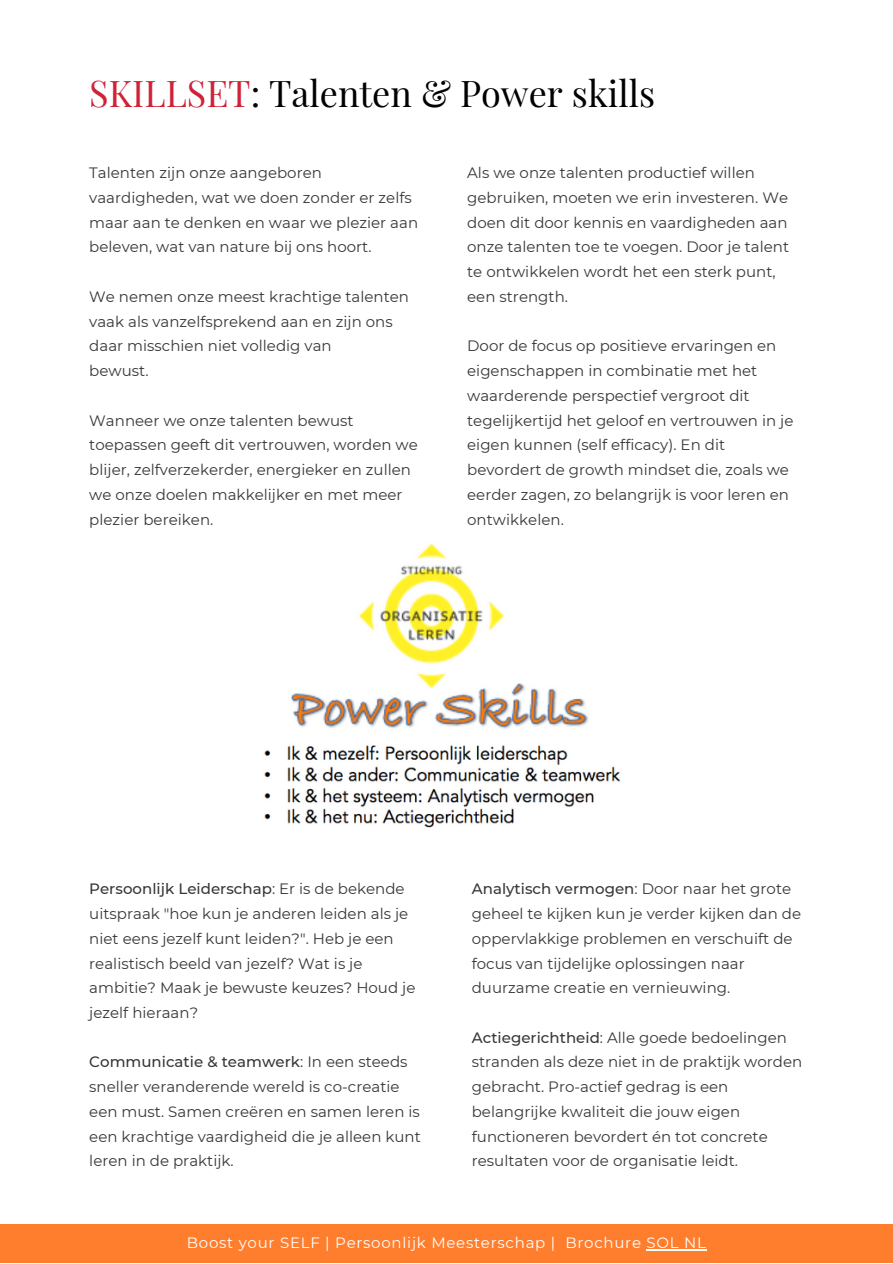
<style>
.page{position:relative;width:893px;height:1264px;background:#fff}
.page>*{position:absolute;margin:0;border:0;box-sizing:border-box;transform-origin:0 0}
.t1{font:36px "Playfair Display";color:#000}
.t2{font:15px/24.8px "Montserrat";color:#373737}
.t3{font:15px "Montserrat";letter-spacing:.05em;color:#fff}
.s1{color:#cf2237}
.s2{font-weight:500}
</style>
<div class="page">
<div style="left:0;top:1224px;width:892px;height:38px;background:#ff7e2e"></div>
<hr style="left:646px;top:1249px;width:60px;height:1px;background:#fff">
<img style="left:264px;top:543px;width:357px;height:285px">
<p class="t1" style="left:89px;top:68px;width:567px"><span class="s1">SKILLSET</span>: Talenten &amp; Power skills</p>
<p class="t2" style="left:89px;top:160px;width:330px">Talenten zijn onze aangeboren vaardigheden, wat we doen zonder er zelfs maar aan te denken en waar we plezier aan beleven, wat van nature bij ons hoort.</p>
<p class="t2" style="left:89px;top:284px;width:321px">We nemen onze meest krachtige talenten vaak als vanzelfsprekend aan en zijn ons daar misschien niet volledig van</p>
<p class="t2" style="left:89px;top:358px;width:61px">bewust.</p>
<p class="t2" style="left:89px;top:408px;width:330px">Wanneer we onze talenten bewust toepassen geeft dit vertrouwen, worden we blijer, zelfverzekerder, energieker en zullen we onze doelen makkelijker en met meer plezier bereiken.</p>
<p class="t2" style="left:467px;top:160px;width:323px">Als we onze talenten productief willen gebruiken, moeten we erin investeren. We doen dit door kennis en vaardigheden aan onze talenten toe te voegen. Door je talent te ontwikkelen wordt het een sterk punt, een strength.</p>
<p class="t2" style="left:467px;top:333px;width:328px">Door de focus op positieve ervaringen en eigenschappen in combinatie met het waarderende perspectief vergroot dit tegelijkertijd het geloof en vertrouwen in je eigen kunnen (self efficacy). En dit bevordert de growth mindset die, zoals we eerder zagen, zo belangrijk is voor leren en ontwikkelen.</p>
<p class="t2" style="left:89px;top:876px;width:327px"><span class="s2">Persoonlijk Leiderschap</span>: Er is de bekende uitspraak "hoe kun je anderen leiden als je niet eens jezelf kunt leiden?". Heb je een realistisch beeld van jezelf? Wat is je ambitie? Maak je bewuste keuzes? Houd je jezelf hieraan?</p>
<p class="t2" style="left:89px;top:1049px;width:333px"><span class="s2">Communicatie &amp; teamwerk</span>: In een steeds sneller veranderende wereld is co-creatie een must. Samen creëren en samen leren is een krachtige vaardigheid die je alleen kunt leren in de praktijk.</p>
<p class="t2" style="left:471px;top:876px;width:331px"><span class="s2">Analytisch vermogen</span>: Door naar het grote geheel te kijken kun je verder kijken dan de oppervlakkige problemen en verschuift de focus van tijdelijke oplossingen naar duurzame creatie en vernieuwing.</p>
<p class="t2" style="left:471px;top:1024px;width:332px"><span class="s2">Actiegerichtheid</span>: Alle goede bedoelingen stranden als deze niet in de praktijk worden gebracht. Pro-actief gedrag is een belangrijke kwaliteit die jouw eigen functioneren bevordert én tot concrete resultaten voor de organisatie leidt.</p>
<p class="t3" style="left:187px;top:1233px;width:520px">Boost your SELF | Persoonlijk Meesterschap | Brochure SOL NL</p>
</div>
